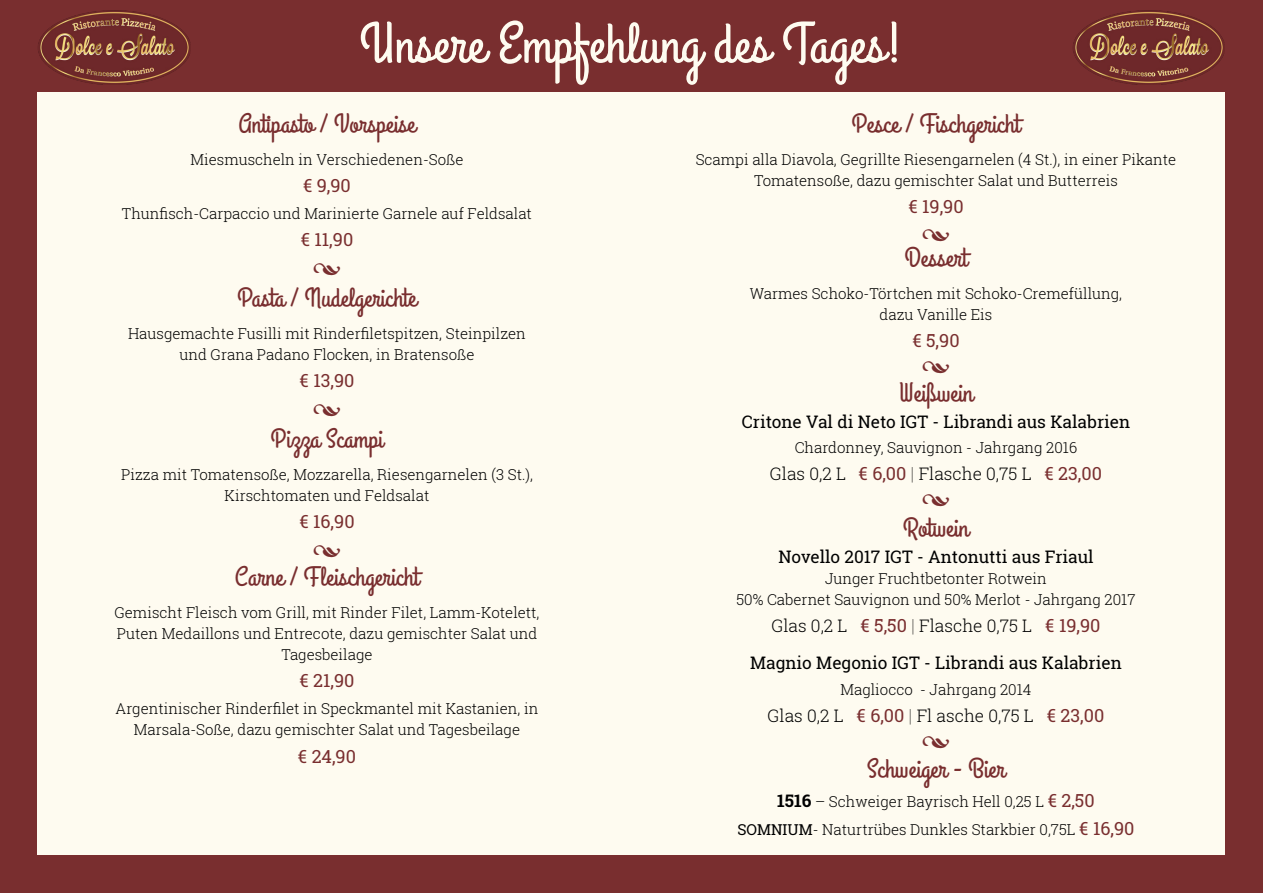
<style>
.page{position:relative;width:1263px;height:893px;background:#792e2f}
.page>*{position:absolute;margin:0;border:0;box-sizing:border-box;transform-origin:0 0}
.t1{font:57px "Grand Hotel";color:#fefbf0}
.Titel{font:27px "Grand Hotel";color:#792e2f}
.Preis{font:27px "Grand Hotel";color:#792e2f}
.Preis-2{font:27px "Minion Pro";color:#792e2f}
.Titel-2{font:27px "Minion Pro";color:#792e2f}
.Preis-3{font:18px "Roboto Slab";color:#792e2f}
.Teller{font:18px "Roboto Slab";color:#792e2f}
.trink_titel{font:17.25px "Roboto Slab";color:#000}
.Preis-4{font:300 17.25px "Roboto Slab";color:#000}
.Teller-2{font:300 15px/21px "Roboto Slab";color:#000;text-align:center}
.s1{font-weight:400;font-size:18px;color:#792e2f}
.s2{font-weight:100;font-size:18px}
.s3{font-weight:700;font-size:17.25px}
.s4{font-weight:400}
</style>
<div class="page">
<div style="left:37px;top:92px;width:1188px;height:762px;background:#fefbf0"></div>
<img style="left:38px;top:10px;width:152px;height:75px">
<img style="left:1073px;top:10px;width:152px;height:75px">
<h1 class="t1" style="left:360px;top:7px;width:545px">Unsere Empfehlung des Tages!</h1>
<p class="Titel" style="left:239px;top:107px;width:178px">Antipasto / Vorspeise</p>
<p class="Teller-2" style="left:190px;top:149px;width:275px">Miesmuscheln in Verschiedenen-Soße</p>
<p class="Preis-3" style="left:303px;top:173px;width:49px">€ 9,90</p>
<p class="Teller-2" style="left:122px;top:203px;width:412px">Thunfisch-Carpaccio und Marinierte Garnele auf Feldsalat</p>
<p class="Preis-3" style="left:301px;top:227px;width:54px">€ 11,90</p>
<p class="Titel-2" style="left:312px;top:249px;width:31px">•</p>
<p class="Titel" style="left:237px;top:281px;width:181px">Pasta / Nudelgerichte</p>
<p class="Teller-2" style="left:128px;top:323px;width:399px">Hausgemachte Fusilli mit Rinderfiletspitzen, Steinpilzen</p>
<p class="Teller-2" style="left:179px;top:344px;width:297px">und Grana Padano Flocken, in Bratensoße</p>
<p class="Preis-3" style="left:300px;top:368px;width:56px">€ 13,90</p>
<p class="Preis-2" style="left:312px;top:390px;width:31px">•</p>
<p class="Titel" style="left:271px;top:422px;width:114px">Pizza Scampi</p>
<p class="Teller-2" style="left:121px;top:464px;width:413px">Pizza mit Tomatensoße, Mozzarella, Riesengarnelen (3 St.),<br>Kirschtomaten und Feldsalat</p>
<p class="Preis-3" style="left:299px;top:509px;width:57px">€ 16,90</p>
<p class="Preis-2" style="left:312px;top:531px;width:31px">•</p>
<p class="Preis" style="left:235px;top:560px;width:186px">Carne / Fleischgericht</p>
<p class="Teller-2" style="left:115px;top:602px;width:426px">Gemischt Fleisch vom Grill, mit Rinder Filet, Lamm-Kotelett,</p>
<p class="Teller-2" style="left:117px;top:623px;width:422px">Puten Medaillons und Entrecote, dazu gemischter Salat und<br>Tagesbeilage</p>
<p class="Preis-3" style="left:299px;top:668px;width:57px">€ 21,90</p>
<p class="Teller-2" style="left:116px;top:698px;width:424px">Argentinischer Rinderfilet in Speckmantel mit Kastanien, in</p>
<p class="Teller-2" style="left:134px;top:719px;width:388px">Marsala-Soße, dazu gemischter Salat und Tagesbeilage</p>
<p class="Preis-3" style="left:298px;top:744px;width:60px">€ 24,90</p>
<p class="Titel" style="left:852px;top:107px;width:169px">Pesce / Fischgericht</p>
<p class="Teller-2" style="left:696px;top:149px;width:482px">Scampi alla Diavola, Gegrillte Riesengarnelen (4 St.), in einer Pikante<br>Tomatensoße, dazu gemischter Salat und Butterreis</p>
<p class="Preis-3" style="left:908px;top:194px;width:57px">€ 19,90</p>
<p class="Preis-2" style="left:921px;top:215px;width:31px">•</p>
<p class="Preis" style="left:905px;top:240px;width:64px">Dessert</p>
<p class="Teller-2" style="left:750px;top:282px;width:374px">Warmes Schoko-Törtchen mit Schoko-Cremefüllung,</p>
<p class="Teller-2" style="left:879px;top:303px;width:114px">dazu Vanille Eis</p>
<p class="Teller" style="left:912px;top:328px;width:49px">€ 5,90</p>
<p class="Preis-2" style="left:921px;top:347px;width:31px">•</p>
<p class="Titel" style="left:899px;top:375px;width:75px">Weißwein</p>
<p class="trink_titel" style="left:742px;top:410px;width:390px">Critone Val di Neto IGT - Librandi aus Kalabrien</p>
<p class="Teller-2" style="left:795px;top:437px;width:284px">Chardonney, Sauvignon - Jahrgang 2016</p>
<p class="Preis-4" style="left:770px;top:462px;width:333px">Glas 0,2 L <span class="s1">€ 6,00</span> <span class="s2">|</span> Flasche 0,75 L <span class="s1">€ 23,00</span></p>
<p class="Preis-2" style="left:921px;top:480px;width:31px">•</p>
<p class="Titel" style="left:903px;top:510px;width:67px">Rotwein</p>
<p class="trink_titel" style="left:778px;top:545px;width:317px">Novello 2017 IGT - Antonutti aus Friaul</p>
<p class="Teller-2" style="left:825px;top:567px;width:223px">Junger Fruchtbetonter Rotwein</p>
<p class="Teller-2" style="left:736px;top:588px;width:400px">50% Cabernet Sauvignon und 50% Merlot - Jahrgang 2017</p>
<p class="Preis-4" style="left:771px;top:614px;width:330px">Glas 0,2 L <span class="s1">€ 5,50</span> <span class="s2">|</span> Flasche 0,75 L <span class="s1">€ 19,90</span></p>
<p class="trink_titel" style="left:750px;top:651px;width:373px">Magnio Megonio IGT - Librandi aus Kalabrien</p>
<p class="Teller-2" style="left:840px;top:678px;width:192px">Magliocco - Jahrgang 2014</p>
<p class="Preis-4" style="left:768px;top:704px;width:338px">Glas 0,2 L <span class="s1">€ 6,00</span> <span class="s2">|</span> Fl asche 0,75 L <span class="s1">€ 23,00</span></p>
<p class="Preis-2" style="left:921px;top:722px;width:31px">•</p>
<p class="Titel" style="left:867px;top:752px;width:140px">Schweiger - Bier</p>
<p class="Teller-2" style="left:777px;top:791px;width:319px"><span class="s3">1516</span> – Schweiger Bayrisch Hell 0,25 L <span class="s1">€ 2,50</span></p>
<p class="Teller-2" style="left:737px;top:818px;width:398px"><span class="s4">SOMNIUM</span>- Naturtrübes Dunkles Starkbier 0,75L <span class="s1">€ 16,90</span></p>
</div>
